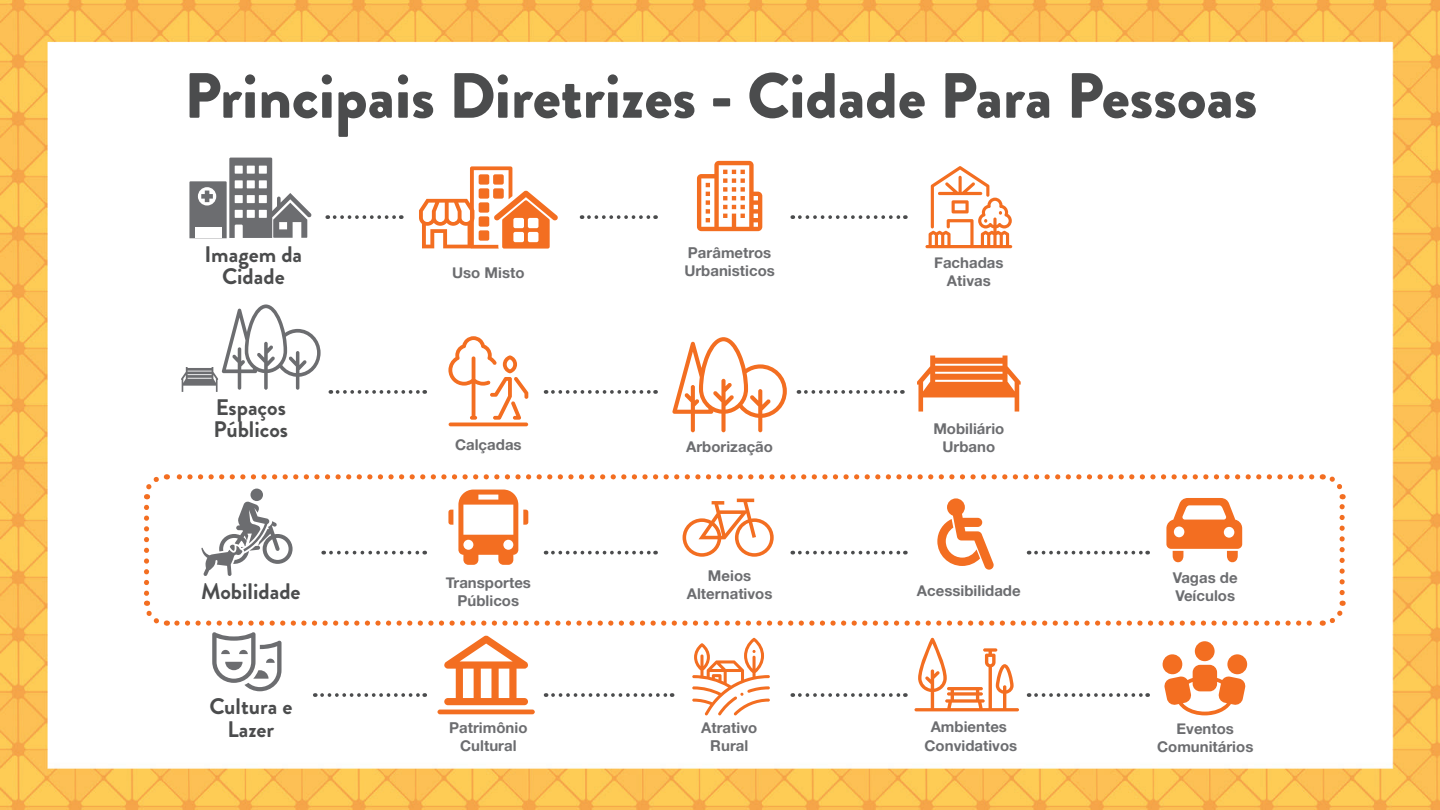
<style>
.page{position:relative;width:1440px;height:810px;background:#fff}
.page>*{position:absolute;margin:0;border:0;box-sizing:border-box;transform-origin:0 0}
.t1{font:900 63.75px "Brandon Grotesque";color:#4b4c4d}
.t2{font:700 22.5px/22.5px "Brandon Grotesque";color:#4b4c4d;text-align:center}
.t3{font:15px/18px "Alte Haas Grotesk Bold";color:#6c6d70;text-align:center}
</style>
<div class="page">
<img style="left:0;top:0;width:1440px;height:809px">
<div style="left:626px;top:152px;width:146px;height:30px;background:#fff"></div>
<svg style="left:448px;top:336px;width:80px;height:90px"></svg>
<svg style="left:917px;top:356px;width:104px;height:56px"></svg>
<svg style="left:672px;top:337px;width:115px;height:95px"></svg>
<svg style="left:697px;top:161px;width:65px;height:70px"></svg>
<svg style="left:419px;top:166px;width:139px;height:83px"></svg>
<svg style="left:925px;top:166px;width:87px;height:82px"></svg>
<svg style="left:189px;top:158px;width:123px;height:80px"></svg>
<svg style="left:181px;top:304px;width:140px;height:88px"></svg>
<svg style="left:335px;top:215px;width:67px;height:4px"></svg>
<svg style="left:338px;top:390px;width:87px;height:4px"></svg>
<svg style="left:589px;top:215px;width:67px;height:4px"></svg>
<svg style="left:553px;top:390px;width:103px;height:4px"></svg>
<svg style="left:800px;top:215px;width:106px;height:4px"></svg>
<svg style="left:806px;top:390px;width:97px;height:4px"></svg>
<svg style="left:141px;top:471px;width:1207px;height:244px"></svg>
<h1 class="t1" style="left:184px;top:51px;width:1075px">Principais Diretrizes - Cidade Para Pessoas</h1>
<h2 class="t2" style="left:205px;top:243px;width:99px">Imagem da<br>Cidade</h2>
<h2 class="t2" style="left:214px;top:396px;width:76px;text-align:left">Espaços<br>Públicos</h2>
<p class="t3" style="left:688px;top:243px;width:85px">Parâmetros</p>
<p class="t3" style="left:452px;top:263px;width:74px">Uso Misto</p>
<p class="t3" style="left:684px;top:261px;width:92px">Urbanisticos</p>
<p class="t3" style="left:934px;top:253px;width:71px">Fachadas<br>Ativas</p>
<p class="t3" style="left:455px;top:435px;width:68px">Calçadas</p>
<p class="t3" style="left:933px;top:419px;width:73px">Mobiliário</p>
<p class="t3" style="left:686px;top:438px;width:88px">Arborização</p>
<p class="t3" style="left:942px;top:437px;width:54px">Urbano</p>
<p class="t3" style="left:687px;top:567px;width:87px">Meios<br>Alternativos</p>
<h2 class="t2" style="left:201px;top:580px;width:101px">Mobilidade</h2>
<p class="t3" style="left:1173px;top:568px;width:67px;text-align:left">Vagas de<br>Veículos</p>
<p class="t3" style="left:446px;top:573px;width:87px">Transportes<br>Públicos</p>
<p class="t3" style="left:917px;top:581px;width:105px">Acessibilidade</p>
<h2 class="t2" style="left:209px;top:696px;width:85px">Cultura e<br>Lazer</h2>
<p class="t3" style="left:449px;top:719px;width:80px">Patrimônio<br>Cultural</p>
<p class="t3" style="left:925px;top:717px;width:94px;line-height:18.9px">Ambientes<br>Convidativos</p>
<p class="t3" style="left:701px;top:719px;width:58px">Atrativo<br>Rural</p>
<p class="t3" style="left:1157px;top:720px;width:98px">Eventos<br>Comunitários</p>
</div>
